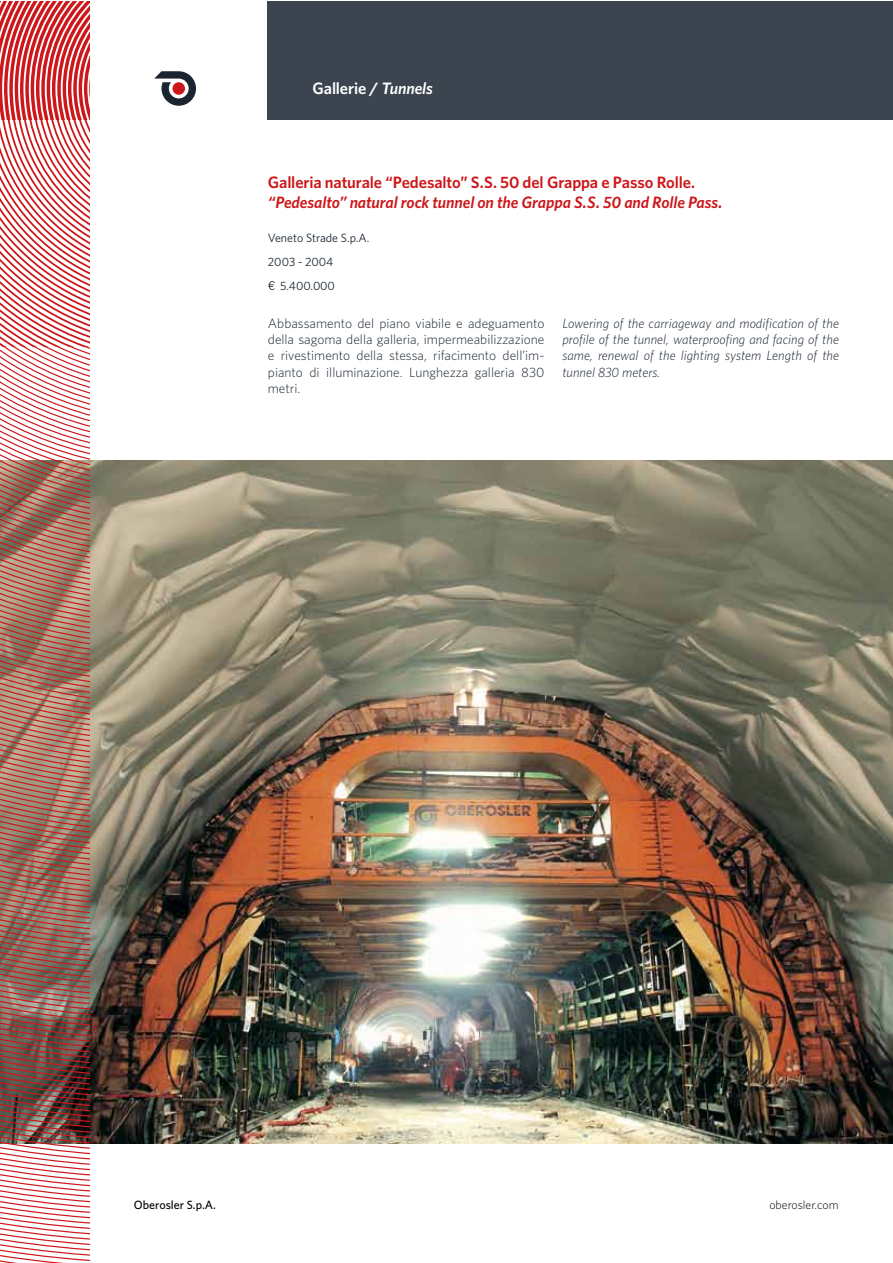
<style>
.page{position:relative;width:893px;height:1263px;background:#fff}
.page>*{position:absolute;margin:0;border:0;box-sizing:border-box;transform-origin:0 0}
.t1{font:italic 600 16.5px "Whitney";letter-spacing:-.005em;color:#cd171a}
.t2{font:600 16.5px "Whitney";letter-spacing:-.01em;color:#cd171a}
.t3{font:600 16.5px "Whitney";letter-spacing:-.01em;color:#fff}
.t4{font:300 13.5px/16.2px "Whitney";color:#1a2530;text-align:justify}
.t5{font:italic 300 13.5px/16.2px "Whitney";color:#1a2530;text-align:justify}
.t6{font:12px "Whitney";color:#1a2530}
.t7{font:500 12px "Whitney";color:#000}
.t8{font:300 12px "Whitney";color:#000}
.s1{font-style:italic}
</style>
<div class="page">
<svg style="left:268px;top:281px;width:7px;height:9px"></svg>
<img style="left:89px;top:461px;width:803px;height:683px">
<svg style="left:0;top:1px;width:89px;height:346px"></svg>
<img style="left:0;top:347px;width:89px;height:916px">
<div style="left:268px;top:1px;width:624px;height:118px;background:#3c4450"></div>
<svg style="left:154px;top:71px;width:42px;height:35px"></svg>
<p class="t3" style="left:313px;top:79px;width:122px">Gallerie / <span class="s1">Tunnels</span></p>
<p class="t2" style="left:268px;top:172px;width:429px">Galleria naturale “Pedesalto” S.S. 50 del Grappa e Passo Rolle.</p>
<p class="t1" style="left:268px;top:192px;width:456px">“Pedesalto” natural rock tunnel on the Grappa S.S. 50 and Rolle Pass.</p>
<p class="t6" style="left:268px;top:230px;width:103px">Veneto Strade S.p.A.</p>
<p class="t6" style="left:268px;top:254px;width:67px">2003 - 2004</p>
<p class="t6" style="left:280px;top:278px;width:56px">5.400.000</p>
<p class="t4" style="left:268px;top:315px;width:278px">Abbassamento del piano viabile e adeguamento della sagoma della galleria, impermeabilizzazione e rivestimento della stessa, rifacimento dell’im&shy;pianto di illuminazione. Lunghezza galleria 830 metri.</p>
<p class="t5" style="left:562px;top:315px;width:278px">Lowering of the carriageway and modification of the profile of the tunnel, waterproofing and facing of the same, renewal of the lighting system Length of the tunnel 830 meters.</p>
<p class="t7" style="left:134px;top:1197px;width:83px">Oberosler S.p.A.</p>
<p class="t8" style="left:769px;top:1198px;width:71px">oberosler.com</p>
</div>
